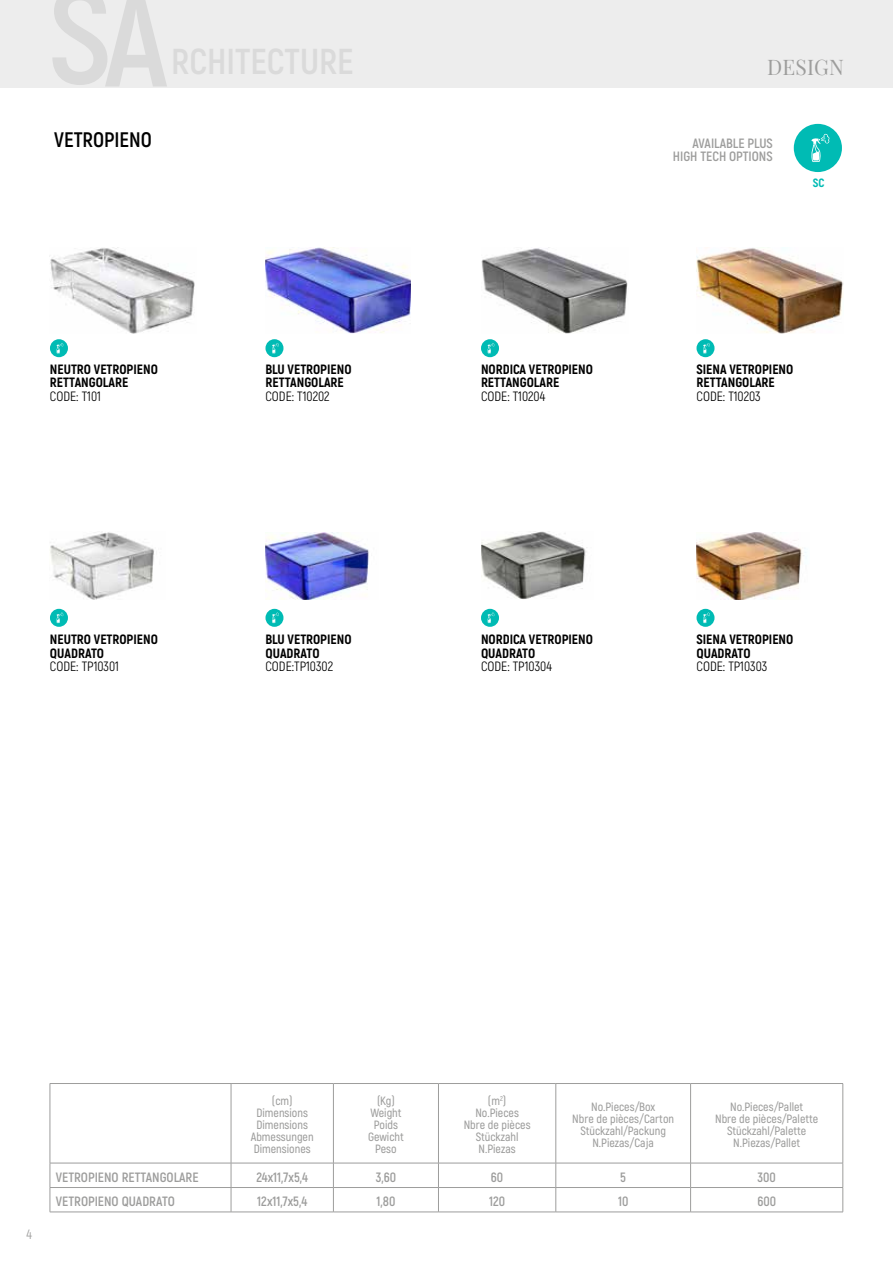
<style>
.page{position:relative;width:893px;height:1263px;background:#fff}
.page>*{position:absolute;margin:0;border:0;box-sizing:border-box;transform-origin:0 0}
.t1{font:700 21px "Akrobat";color:#000}
.t2{font:21px "Playfair Display";letter-spacing:.01em;color:#9d9d9c}
.t3{font:800 13.5px/13.5px "Akrobat";color:#000}
.t4{font:700 13.5px/13px "Akrobat";color:#9d9d9c;text-align:right}
.t5{font:13.5px "Akrobat";color:#000}
.t6{font:13.5px "Akrobat";color:#9d9d9c}
.t7{font:600 12px/12px "Akrobat";color:#9d9d9c;text-align:center}
.t8{font:800 12px "Akrobat";color:#00bbb4}
</style>
<div class="page">
<div style="left:0;top:0;width:893px;height:87px;background:#ededed"></div>
<img style="left:265px;top:532px;width:104px;height:68px">
<img style="left:265px;top:248px;width:146px;height:85px">
<img style="left:697px;top:248px;width:146px;height:85px">
<img style="left:696px;top:532px;width:111px;height:68px">
<img style="left:50px;top:532px;width:104px;height:68px">
<img style="left:481px;top:248px;width:147px;height:85px">
<img style="left:481px;top:532px;width:106px;height:67px">
<img style="left:50px;top:248px;width:145px;height:85px">
<div style="left:794px;top:124px;width:48px;height:48px;background:#00bbb4;border-radius:50%"></div>
<svg style="left:811px;top:134px;width:19px;height:28px"></svg>
<hr style="left:50px;top:1083px;width:181px;height:1px;background:#9d9d9c">
<hr style="left:50px;top:1084px;width:1px;height:79px;background:#9d9d9c">
<hr style="left:231px;top:1083px;width:102px;height:1px;background:#9d9d9c">
<hr style="left:231px;top:1084px;width:1px;height:79px;background:#9d9d9c">
<hr style="left:333px;top:1083px;width:105px;height:1px;background:#9d9d9c">
<hr style="left:333px;top:1084px;width:1px;height:79px;background:#9d9d9c">
<hr style="left:438px;top:1083px;width:118px;height:1px;background:#9d9d9c">
<hr style="left:438px;top:1084px;width:1px;height:79px;background:#9d9d9c">
<hr style="left:556px;top:1083px;width:135px;height:1px;background:#9d9d9c">
<hr style="left:556px;top:1084px;width:1px;height:79px;background:#9d9d9c">
<hr style="left:691px;top:1083px;width:152px;height:1px;background:#9d9d9c">
<hr style="left:690px;top:1084px;width:1px;height:79px;background:#9d9d9c">
<hr style="left:843px;top:1084px;width:1px;height:79px;background:#9d9d9c">
<hr style="left:50px;top:1163px;width:181px;height:1px;background:#9d9d9c">
<hr style="left:231px;top:1163px;width:102px;height:1px;background:#9d9d9c">
<hr style="left:333px;top:1163px;width:105px;height:1px;background:#9d9d9c">
<hr style="left:438px;top:1163px;width:118px;height:1px;background:#9d9d9c">
<hr style="left:556px;top:1163px;width:135px;height:1px;background:#9d9d9c">
<hr style="left:691px;top:1163px;width:152px;height:1px;background:#9d9d9c">
<hr style="left:50px;top:1187px;width:181px;height:1px;background:#9d9d9c">
<svg style="left:50px;top:1163px;width:1px;height:49px"></svg>
<hr style="left:231px;top:1187px;width:102px;height:1px;background:#9d9d9c">
<svg style="left:231px;top:1163px;width:1px;height:49px"></svg>
<hr style="left:333px;top:1187px;width:105px;height:1px;background:#9d9d9c">
<svg style="left:333px;top:1163px;width:1px;height:49px"></svg>
<hr style="left:438px;top:1187px;width:118px;height:1px;background:#9d9d9c">
<svg style="left:438px;top:1163px;width:1px;height:49px"></svg>
<hr style="left:556px;top:1187px;width:135px;height:1px;background:#9d9d9c">
<svg style="left:556px;top:1163px;width:1px;height:49px"></svg>
<hr style="left:691px;top:1187px;width:152px;height:1px;background:#9d9d9c">
<svg style="left:690px;top:1163px;width:1px;height:49px"></svg>
<svg style="left:843px;top:1163px;width:1px;height:49px"></svg>
<hr style="left:50px;top:1212px;width:181px;height:1px;background:#9d9d9c">
<hr style="left:231px;top:1212px;width:102px;height:1px;background:#9d9d9c">
<hr style="left:333px;top:1212px;width:105px;height:1px;background:#9d9d9c">
<hr style="left:438px;top:1212px;width:118px;height:1px;background:#9d9d9c">
<hr style="left:556px;top:1212px;width:135px;height:1px;background:#9d9d9c">
<hr style="left:691px;top:1212px;width:152px;height:1px;background:#9d9d9c">
<div style="left:50px;top:339px;width:18px;height:18px;background:#00bbb4;border-radius:50%"></div>
<svg style="left:56px;top:343px;width:7px;height:10px"></svg>
<div style="left:50px;top:609px;width:18px;height:18px;background:#00bbb4;border-radius:50%"></div>
<svg style="left:56px;top:612px;width:7px;height:11px"></svg>
<div style="left:265px;top:339px;width:18px;height:18px;background:#00bbb4;border-radius:50%"></div>
<svg style="left:272px;top:343px;width:7px;height:10px"></svg>
<div style="left:265px;top:609px;width:18px;height:18px;background:#00bbb4;border-radius:50%"></div>
<svg style="left:272px;top:612px;width:7px;height:11px"></svg>
<div style="left:481px;top:339px;width:18px;height:18px;background:#00bbb4;border-radius:50%"></div>
<svg style="left:487px;top:343px;width:7px;height:10px"></svg>
<div style="left:481px;top:609px;width:18px;height:18px;background:#00bbb4;border-radius:50%"></div>
<svg style="left:487px;top:612px;width:7px;height:11px"></svg>
<div style="left:696px;top:339px;width:18px;height:18px;background:#00bbb4;border-radius:50%"></div>
<svg style="left:703px;top:343px;width:7px;height:10px"></svg>
<div style="left:696px;top:609px;width:18px;height:18px;background:#00bbb4;border-radius:50%"></div>
<svg style="left:703px;top:612px;width:7px;height:11px"></svg>
<h1 class="t1" style="left:54px;top:126px;width:99px">VETROPIENO</h1>
<p class="t3" style="left:50px;top:362px;width:109px">NEUTRO VETROPIENO<br>RETTANGOLARE</p>
<p class="t5" style="left:50px;top:388px;width:52px">CODE: T101</p>
<p class="t3" style="left:50px;top:632px;width:109px">NEUTRO VETROPIENO<br>QUADRATO</p>
<p class="t5" style="left:50px;top:658px;width:71px">CODE: TP10301</p>
<p class="t3" style="left:265px;top:362px;width:88px">BLU VETROPIENO<br>RETTANGOLARE</p>
<p class="t5" style="left:265px;top:388px;width:66px">CODE: T10202</p>
<p class="t3" style="left:265px;top:632px;width:88px">BLU VETROPIENO<br>QUADRATO</p>
<p class="t5" style="left:265px;top:658px;width:69px">CODE:TP10302</p>
<p class="t3" style="left:481px;top:362px;width:113px">NORDICA VETROPIENO<br>RETTANGOLARE</p>
<p class="t5" style="left:481px;top:388px;width:66px">CODE: T10204</p>
<h1 class="t2" style="left:767px;top:54px;width:78px">DESIGN</h1>
<p class="t4" style="left:673px;top:137px;width:101px">AVAILABLE PLUS<br>HIGH TECH OPTIONS</p>
<p class="t8" style="left:813px;top:175px;width:13px">SC</p>
<p class="t3" style="left:696px;top:362px;width:98px">SIENA VETROPIENO<br>RETTANGOLARE</p>
<p class="t5" style="left:696px;top:388px;width:66px">CODE: T10203</p>
<p class="t3" style="left:481px;top:632px;width:113px">NORDICA VETROPIENO<br>QUADRATO</p>
<p class="t5" style="left:481px;top:658px;width:72px">CODE: TP10304</p>
<p class="t3" style="left:696px;top:632px;width:98px">SIENA VETROPIENO<br>QUADRATO</p>
<p class="t5" style="left:696px;top:658px;width:72px">CODE: TP10303</p>
<p class="t6" style="left:27px;top:1226px;width:7px">4</p>
<p class="t7" style="left:251px;top:1094px;width:64px">(cm)<br>Dimensions<br>Dimensions<br>Abmessungen<br>Dimensiones</p>
<p class="t7" style="left:368px;top:1094px;width:37px">(Kg)<br>Weight<br>Poids<br>Gewicht<br>Peso</p>
<p class="t7" style="left:464px;top:1094px;width:68px">(m<sup>2</sup>)<br>No.Pieces<br>Nbre de pièces<br>Stückzahl<br>N.Piezas</p>
<p class="t7" style="left:572px;top:1100px;width:103px">No.Pieces/Box<br>Nbre de pièces/Carton<br>Stückzahl/Packung<br>N.Piezas/Caja</p>
<p class="t7" style="left:715px;top:1100px;width:105px">No.Pieces/Pallet<br>Nbre de pièces/Palette<br>Stückzahl/Palette<br>N.Piezas/Pallet</p>
<p class="t4" style="left:56px;top:1170px;width:144px">VETROPIENO RETTANGOLARE</p>
<p class="t4" style="left:257px;top:1170px;width:53px">24x11,7x5,4</p>
<p class="t4" style="left:376px;top:1170px;width:22px">3,60</p>
<p class="t4" style="left:491px;top:1170px;width:14px">60</p>
<p class="t4" style="left:620px;top:1170px;width:7px">5</p>
<p class="t4" style="left:757px;top:1170px;width:20px">300</p>
<p class="t4" style="left:56px;top:1194px;width:120px">VETROPIENO QUADRATO</p>
<p class="t4" style="left:257px;top:1194px;width:51px">12x11,7x5,4</p>
<p class="t4" style="left:376px;top:1194px;width:20px">1,80</p>
<p class="t4" style="left:489px;top:1194px;width:18px">120</p>
<p class="t4" style="left:618px;top:1194px;width:12px">10</p>
<p class="t4" style="left:757px;top:1194px;width:20px">600</p>
</div>
